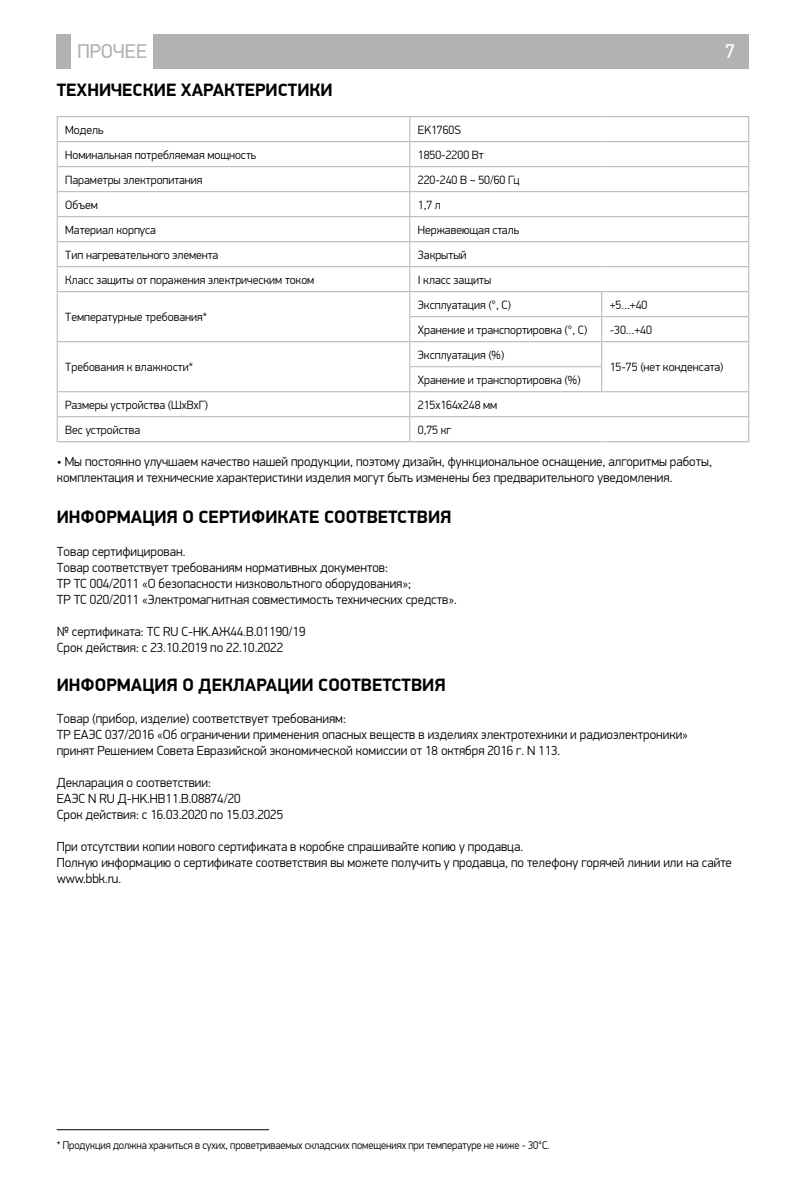
<style>
.page{position:relative;width:806px;height:1191px;background:#fff}
.page>*{position:absolute;margin:0;border:0;box-sizing:border-box;transform-origin:0 0}
.t1{font:20px "PF Din Display Pro";color:#b3b2b2}
.t2{font:20px "PF Din Display Pro";color:#fff}
.t3{font:700 18px "PF Din Display Pro";color:#000}
.t4{font:300 13.2px/16px "PF Din Display Pro";color:#000}
.t5{font:300 12px "PF Din Display Pro";color:#000}
.t6{font:300 11.2px "PF Din Display Pro";letter-spacing:-.005em;color:#000;scale:.95 1}
</style>
<div class="page">
<div style="left:57px;top:34px;width:14px;height:34px;background:#b3b2b2"></div>
<div style="left:153px;top:34px;width:595px;height:34px;background:#b3b2b2"></div>
<hr style="left:57px;top:116px;width:352px;height:1px;background:#b3b2b2">
<hr style="left:409px;top:116px;width:192px;height:1px;background:#b3b2b2">
<hr style="left:601px;top:116px;width:147px;height:1px;background:#b3b2b2">
<hr style="left:57px;top:141px;width:352px;height:1px;background:#b3b2b2">
<hr style="left:409px;top:141px;width:192px;height:1px;background:#b3b2b2">
<hr style="left:601px;top:141px;width:147px;height:1px;background:#b3b2b2">
<hr style="left:57px;top:166px;width:352px;height:1px;background:#b3b2b2">
<hr style="left:409px;top:166px;width:192px;height:1px;background:#b3b2b2">
<hr style="left:601px;top:166px;width:147px;height:1px;background:#b3b2b2">
<hr style="left:57px;top:191px;width:352px;height:1px;background:#b3b2b2">
<hr style="left:409px;top:191px;width:192px;height:1px;background:#b3b2b2">
<hr style="left:601px;top:191px;width:147px;height:1px;background:#b3b2b2">
<hr style="left:57px;top:216px;width:352px;height:1px;background:#b3b2b2">
<hr style="left:409px;top:216px;width:192px;height:1px;background:#b3b2b2">
<hr style="left:601px;top:216px;width:147px;height:1px;background:#b3b2b2">
<hr style="left:57px;top:241px;width:352px;height:1px;background:#b3b2b2">
<hr style="left:409px;top:241px;width:192px;height:1px;background:#b3b2b2">
<hr style="left:601px;top:241px;width:147px;height:1px;background:#b3b2b2">
<hr style="left:57px;top:266px;width:352px;height:1px;background:#b3b2b2">
<hr style="left:409px;top:266px;width:192px;height:1px;background:#b3b2b2">
<hr style="left:601px;top:266px;width:147px;height:1px;background:#b3b2b2">
<hr style="left:57px;top:291px;width:352px;height:1px;background:#b3b2b2">
<hr style="left:409px;top:291px;width:192px;height:1px;background:#b3b2b2">
<hr style="left:601px;top:291px;width:147px;height:1px;background:#b3b2b2">
<hr style="left:409px;top:316px;width:192px;height:1px;background:#b3b2b2">
<hr style="left:601px;top:316px;width:147px;height:1px;background:#b3b2b2">
<hr style="left:57px;top:341px;width:352px;height:1px;background:#b3b2b2">
<hr style="left:409px;top:341px;width:192px;height:1px;background:#b3b2b2">
<svg style="left:747px;top:117px;width:1px;height:301px"></svg>
<hr style="left:601px;top:341px;width:147px;height:1px;background:#b3b2b2">
<hr style="left:409px;top:366px;width:192px;height:1px;background:#b3b2b2">
<hr style="left:57px;top:391px;width:352px;height:1px;background:#b3b2b2">
<hr style="left:409px;top:391px;width:192px;height:1px;background:#b3b2b2">
<hr style="left:601px;top:391px;width:147px;height:1px;background:#b3b2b2">
<svg style="left:57px;top:117px;width:1px;height:324px"></svg>
<hr style="left:57px;top:416px;width:352px;height:1px;background:#b3b2b2">
<hr style="left:57px;top:441px;width:352px;height:1px;background:#b3b2b2">
<svg style="left:409px;top:117px;width:1px;height:324px"></svg>
<hr style="left:409px;top:416px;width:192px;height:1px;background:#b3b2b2">
<hr style="left:601px;top:416px;width:147px;height:1px;background:#b3b2b2">
<hr style="left:409px;top:441px;width:192px;height:1px;background:#b3b2b2">
<hr style="left:601px;top:441px;width:147px;height:1px;background:#b3b2b2">
<hr style="left:57px;top:1129px;width:212px;height:1px;background:#000">
<h1 class="t1" style="left:77px;top:39px;width:71px">ПРОЧЕЕ</h1>
<h1 class="t2" style="left:724px;top:39px;width:11px">7</h1>
<h2 class="t3" style="left:57px;top:79px;width:277px">ТЕХНИЧЕСКИЕ ХАРАКТЕРИСТИКИ</h2>
<p class="t5" style="left:65px;top:123px;width:40px">Модель</p>
<p class="t5" style="left:417px;top:123px;width:45px">EK1760S</p>
<p class="t5" style="left:65px;top:148px;width:192px">Номинальная потребляемая мощность</p>
<p class="t5" style="left:417px;top:148px;width:67px">1850-2200 Вт</p>
<p class="t5" style="left:65px;top:173px;width:139px">Параметры электропитания</p>
<p class="t5" style="left:417px;top:173px;width:103px">220-240 В ~ 50/60 Гц</p>
<p class="t5" style="left:65px;top:198px;width:34px">Объем</p>
<p class="t5" style="left:417px;top:198px;width:25px">1,7 л</p>
<p class="t5" style="left:65px;top:223px;width:92px">Материал корпуса</p>
<p class="t5" style="left:417px;top:223px;width:103px">Нержавеющая сталь</p>
<p class="t5" style="left:65px;top:248px;width:154px">Тип нагревательного элемента</p>
<p class="t5" style="left:417px;top:248px;width:50px">Закрытый</p>
<p class="t5" style="left:65px;top:273px;width:250px">Класс защиты от поражения электрическим током</p>
<p class="t5" style="left:417px;top:273px;width:75px">I класс защиты</p>
<p class="t5" style="left:65px;top:310px;width:143px">Температурные требования*</p>
<p class="t5" style="left:417px;top:298px;width:95px">Эксплуатация (°, С)</p>
<p class="t5" style="left:609px;top:298px;width:39px">+5…+40</p>
<p class="t5" style="left:417px;top:323px;width:171px">Хранение и транспортировка (°, С)</p>
<p class="t5" style="left:609px;top:323px;width:44px">-30…+40</p>
<p class="t5" style="left:65px;top:360px;width:129px">Требования к влажности*</p>
<p class="t5" style="left:417px;top:348px;width:88px">Эксплуатация (%)</p>
<p class="t5" style="left:417px;top:373px;width:164px">Хранение и транспортировка (%)</p>
<p class="t5" style="left:609px;top:360px;width:115px">15-75 (нет конденсата)</p>
<p class="t5" style="left:65px;top:398px;width:144px">Размеры устройства (ШхВхГ)</p>
<p class="t5" style="left:417px;top:398px;width:81px">215x164x248 мм</p>
<p class="t5" style="left:65px;top:423px;width:76px">Вес устройства</p>
<p class="t5" style="left:417px;top:423px;width:35px">0,75 кг</p>
<p class="t4" style="left:57px;top:454px;width:656px">• Мы постоянно улучшаем качество нашей продукции, поэтому дизайн, функциональное оснащение, алгоритмы работы, комплектация и технические характеристики изделия могут быть изменены без предварительного уведомления.</p>
<h2 class="t3" style="left:57px;top:506px;width:396px">ИНФОРМАЦИЯ О СЕРТИФИКАТЕ СООТВЕТСТВИЯ</h2>
<p class="t4" style="left:57px;top:544px;width:401px">Товар сертифицирован.<br>Товар соответствует требованиям нормативных документов:<br>ТР ТС 004/2011 «О безопасности низковольтного оборудования»;<br>ТР ТС 020/2011 «Электромагнитная совместимость технических средств».</p>
<p class="t4" style="left:57px;top:624px;width:250px">№ сертификата: ТС RU С-HK.АЖ44.В.01190/19<br>Срок действия: с 23.10.2019 по 22.10.2022</p>
<h2 class="t3" style="left:57px;top:673px;width:390px">ИНФОРМАЦИЯ О ДЕКЛАРАЦИИ СООТВЕТСТВИЯ</h2>
<p class="t4" style="left:57px;top:710px;width:632px">Товар (прибор, изделие) соответствует требованиям:<br>ТР ЕАЭС 037/2016 «Об ограничении применения опасных веществ в изделиях электротехники и радиоэлектроники» принят Решением Совета Евразийской экономической комиссии от 18 октября 2016 г. N 113.</p>
<p class="t4" style="left:57px;top:774px;width:228px">Декларация о соответствии:<br>ЕАЭС N RU Д-HK.НВ11.В.08874/20<br>Срок действия: с 16.03.2020 по 15.03.2025</p>
<p class="t4" style="left:57px;top:838px;width:676px">При отсутствии копии нового сертификата в коробке спрашивайте копию у продавца.<br>Полную информацию о сертификате соответствия вы можете получить у продавца, по телефону горячей линии или на сайте www.bbk.ru.</p>
<p class="t6" style="left:57px;top:1138px;width:520px">* Продукция должна храниться в сухих, проветриваемых складских помещениях при температуре не ниже - 30°С.</p>
</div>
